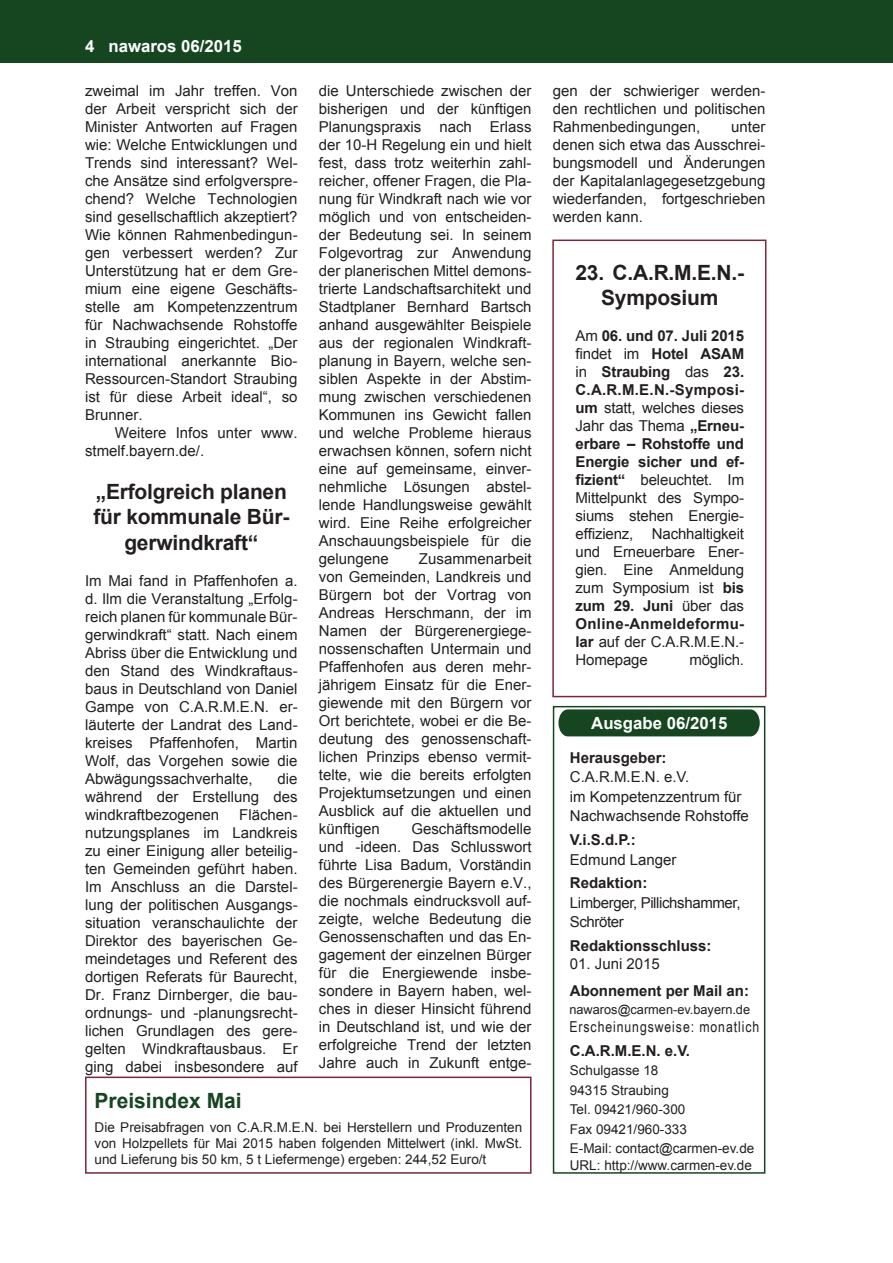
<style>
.page{position:relative;width:893px;height:1263px;background:#fff}
.page>*{position:absolute;margin:0;border:0;box-sizing:border-box;transform-origin:0 0}
.t1{font:700 21px/25.2px "Arial";letter-spacing:-.01em;color:#231f20;text-align:center}
.t2{font:700 21px "Arial";color:#154620}
.t3{font:700 16.8px "Arial";color:#fff}
.t4{font:15px/18px "Arial";color:#231f20;text-align:justify}
.t5{font:700 15px "Arial";color:#231f20}
.t6{font:15px/19.5px "Arial";letter-spacing:-.025em;color:#231f20}
.t7{font:15px "Arial Narrow";letter-spacing:.06em;color:#231f20}
.t8{font:13.5px/19.5px "Arial";color:#231f20}
.t9{font:12.75px "Arial";color:#231f20}
.s1{font-weight:700}
</style>
<div class="page">
<div style="left:0;top:0;width:893px;height:63px;background:#154620"></div>
<div style="left:553px;top:706px;width:212px;height:468px;background:#fff;border:2px solid #154620"></div>
<svg style="left:558px;top:709px;width:202px;height:28px;background:#22502c"></svg>
<div style="left:85px;top:1076px;width:446px;height:98px;background:#fff;border:2px solid #7a273c"></div>
<div style="left:552px;top:240px;width:214px;height:457px;border:2px solid #7a273c"></div>
<p class="t3" style="left:85px;top:34px;width:158px">4 nawaros 06/2015</p>
<p class="t4" style="left:85px;top:82px;width:214px">zweimal im Jahr treffen. Von der Arbeit verspricht sich der Minister Antworten auf Fragen wie: Welche Entwicklungen und Trends sind interessant? Wel&shy;che Ansätze sind erfolgverspre&shy;chend? Welche Technologien sind gesellschaftlich akzeptiert?<br>Wie können Rahmenbedingun&shy;gen verbessert werden? Zur Unterstützung hat er dem Gre&shy;mium eine eigene Geschäfts&shy;stelle am Kompetenzzentrum für Nachwachsende Rohstoffe in Straubing eingerichtet. „Der international anerkannte Bio-Ressourcen-Standort Straubing ist für diese Arbeit ideal“, so Brunner.</p>
<p class="t4" style="left:85px;top:424px;width:214px;text-indent:30px">Weitere Infos unter www. stmelf.bayern.de/.</p>
<h1 class="t1" style="left:93px;top:480px;width:197px">„Erfolgreich planen für kommunale Bür&shy;gerwindkraft“</h1>
<p class="t4" style="left:85px;top:571px;width:214px">Im Mai fand in Pfaffenhofen a. d. Ilm die Veranstaltung „Erfolg&shy;reich planen für kommunale Bür&shy;gerwindkraft“ statt. Nach einem Abriss über die Entwicklung und den Stand des Windkraftaus&shy;baus in Deutschland von Daniel Gampe von C.A.R.M.E.N. er&shy;läuterte der Landrat des Land&shy;kreises Pfaffenhofen, Martin Wolf, das Vorgehen sowie die Abwägungssachverhalte,</p>
<p class="t4" style="left:85px;top:769px;width:214px;text-indent:193px">die während der Erstellung des windkraftbezogenen</p>
<p class="t4" style="left:85px;top:805px;width:214px;text-indent:154px">Flächen&shy;nutzungsplanes im Landkreis zu einer Einigung aller beteilig&shy;ten Gemeinden geführt haben.<br>Im Anschluss an die Darstel&shy;lung der politischen Ausgangs&shy;situation veranschaulichte der Direktor des bayerischen Ge&shy;meindetages und Referent des dortigen Referats für Baurecht, Dr. Franz Dirnberger, die bau&shy;ordnungs- und -planungsrecht&shy;lichen Grundlagen des gere&shy;gelten Windkraftausbaus. Er ging dabei insbesondere auf</p>
<p class="t4" style="left:319px;top:82px;width:214px">die Unterschiede zwischen der bisherigen und der künftigen Planungspraxis nach Erlass der 10-H Regelung ein und hielt fest, dass trotz weiterhin zahl&shy;reicher, offener Fragen, die Pla&shy;nung für Windkraft nach wie vor möglich und von entscheiden&shy;der Bedeutung sei. In seinem Folgevortrag zur Anwendung der planerischen Mittel demons&shy;trierte Landschaftsarchitekt und Stadtplaner Bernhard Bartsch anhand ausgewählter Beispiele aus der regionalen Windkraft&shy;planung in Bayern, welche sen&shy;siblen Aspekte in der Abstim&shy;mung zwischen verschiedenen Kommunen ins Gewicht fallen und welche Probleme hieraus erwachsen können, sofern nicht eine auf gemeinsame, einver&shy;nehmliche Lösungen abstel&shy;lende Handlungsweise gewählt wird. Eine Reihe erfolgreicher Anschauungsbeispiele für die gelungene</p>
<p class="t4" style="left:319px;top:550px;width:214px;text-indent:100px">Zusammenarbeit von Gemeinden, Landkreis und Bürgern bot der Vortrag von Andreas Herschmann, der im Namen der Bürgerenergiege&shy;nossenschaften Untermain und Pfaffenhofen aus deren mehr&shy;jährigem Einsatz für die Ener&shy;giewende mit den Bürgern vor Ort berichtete, wobei er die Be&shy;deutung des genossenschaft&shy;lichen Prinzips ebenso vermit&shy;telte, wie die bereits erfolgten Projektumsetzungen und einen Ausblick auf die aktuellen und künftigen</p>
<p class="t4" style="left:319px;top:820px;width:214px;text-indent:93px">Geschäftsmodelle und -ideen. Das Schlusswort führte Lisa Badum, Vorständin des Bürgerenergie Bayern e.V., die nochmals eindrucksvoll auf&shy;zeigte, welche Bedeutung die Genossenschaften und das En&shy;gagement der einzelnen Bürger für die Energiewende insbe&shy;sondere in Bayern haben, wel&shy;ches in dieser Hinsicht führend in Deutschland ist, und wie der erfolgreiche Trend der letzten Jahre auch in Zukunft entge-</p>
<h1 class="t2" style="left:95px;top:1087px;width:149px">Preisindex Mai</h1>
<p class="t8" style="left:95px;top:1119px;width:429px;line-height:16.2px;text-align:justify">Die Preisabfragen von C.A.R.M.E.N. bei Herstellern und Produzenten von Holzpellets für Mai 2015 haben folgenden Mittelwert (inkl. MwSt. und Lieferung bis 50 km, 5 t Liefermenge) ergeben: 244,52 Euro/t</p>
<p class="t4" style="left:553px;top:82px;width:214px">gen der schwieriger werden&shy;den rechtlichen und politischen Rahmenbedingungen,</p>
<p class="t4" style="left:553px;top:118px;width:214px;text-indent:178px">unter denen sich etwa das Ausschrei&shy;bungsmodell und Änderungen der Kapitalanlagegesetzgebung wiederfanden, fortgeschrieben werden kann.</p>
<h1 class="t1" style="left:575px;top:260px;width:170px">23. C.A.R.M.E.N.-<br>Symposium</h1>
<p class="t4" style="left:575px;top:327px;width:170px">Am <span class="s1">06. und 07. Juli 2015 </span>findet im <span class="s1">Hotel ASAM </span>in <span class="s1">Straubing</span> das <span class="s1">23.<br>C.A.R.M.E.N.-Symposi&shy;um</span> statt, welches dieses Jahr das Thema <span class="s1">„Erneu&shy;erbare – Rohstoffe und Energie sicher und ef&shy;fizient“</span> beleuchtet. Im Mittelpunkt des Sympo&shy;siums stehen Energie&shy;effizienz, Nachhaltigkeit und Erneuerbare Ener&shy;gien. Eine Anmeldung zum Symposium ist <span class="s1">bis zum 29. Juni</span> über das <span class="s1">Online-Anmeldeformu&shy;lar</span> auf der C.A.R.M.E.N.- Homepage</p>
<p class="t4" style="left:689px;top:651px;width:56px">möglich.</p>
<p class="t3" style="left:591px;top:712px;width:138px">Ausgabe 06/2015</p>
<p class="t5" style="left:570px;top:747px;width:98px">Herausgeber:</p>
<p class="t4" style="left:570px;top:767px;width:181px;line-height:19.5px;text-align:left">C.A.R.M.E.N. e.V.<br>im Kompetenzzentrum für<br>Nachwachsende Rohstoffe</p>
<p class="t5" style="left:570px;top:830px;width:67px">V.i.S.d.P.:</p>
<p class="t4" style="left:570px;top:850px;width:108px">Edmund Langer</p>
<p class="t5" style="left:570px;top:873px;width:79px">Redaktion:</p>
<p class="t6" style="left:570px;top:893px;width:172px">Limberger, Pillichshammer,<br>Schröter</p>
<p class="t5" style="left:570px;top:936px;width:143px">Redaktionsschluss:</p>
<p class="t4" style="left:570px;top:955px;width:92px">01. Juni 2015</p>
<p class="t5" style="left:570px;top:981px;width:181px">Abonnement per Mail an:</p>
<p class="t9" style="left:569px;top:1001px;width:182px">nawaros@carmen-ev.bayern.de</p>
<p class="t7" style="left:569px;top:1016px;width:191px">Erscheinungsweise: monatlich</p>
<p class="t5" style="left:570px;top:1040px;width:122px">C.A.R.M.E.N. e.V.</p>
<p class="t8" style="left:570px;top:1061px;width:186px">Schulgasse 18<br>94315 Straubing<br>Tel. 09421/960-300<br>Fax 09421/960-333<br>E-Mail: contact@carmen-ev.de</p>
<p class="t8" style="left:570px;top:1155px;width:184px">URL: http://www.carmen-ev.de</p>
</div>
